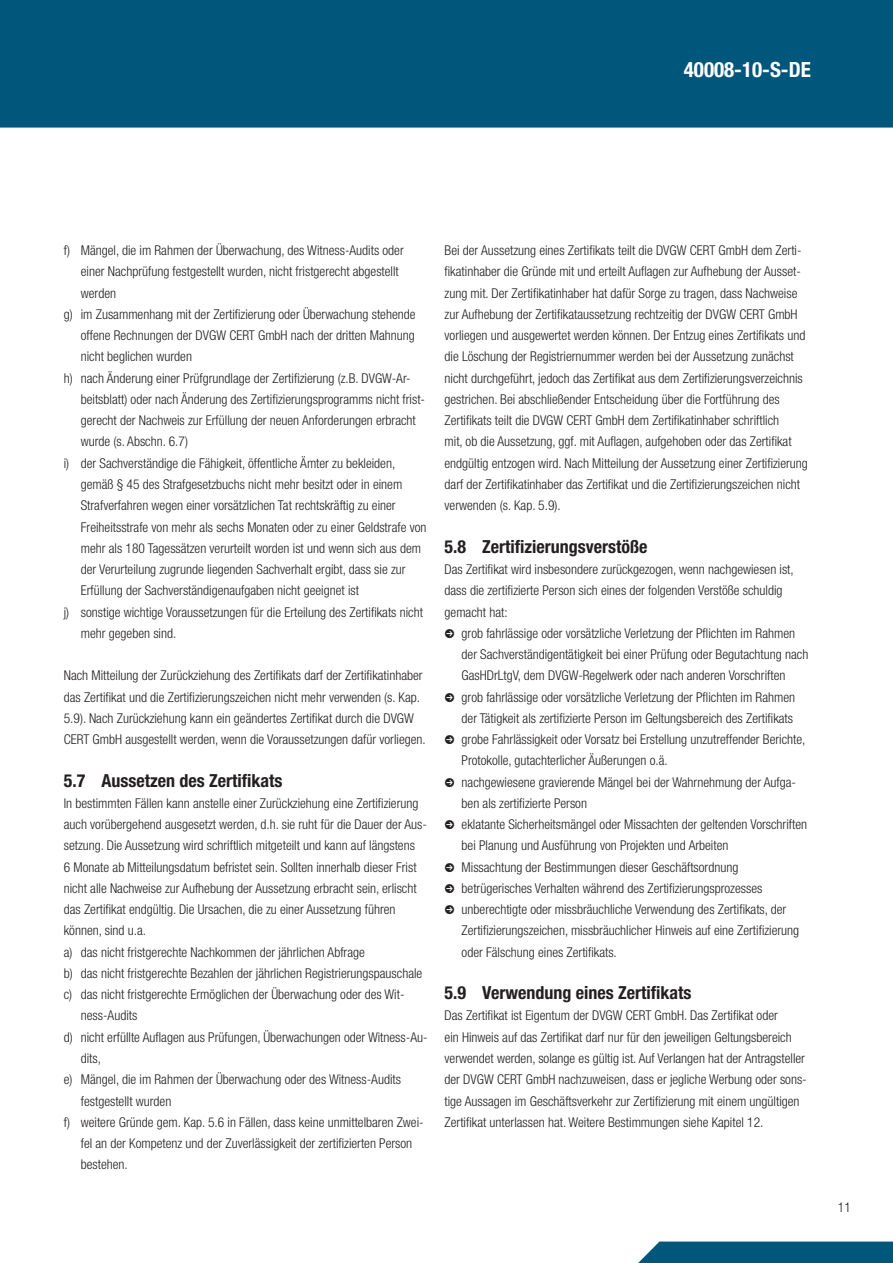
<style>
.page{position:relative;width:893px;height:1263px;background:#fff}
.page>*{position:absolute;margin:0;border:0;box-sizing:border-box;transform-origin:0 0}
.t1{font:700 condensed 21px "Helvetica Neue LT Pro";color:#fff}
.t2{font:700 condensed 18px "Helvetica Neue LT Pro";color:#231f20}
.t3{font:300 condensed 13.5px/21.3px "Helvetica Neue LT Pro";color:#231f20}
</style>
<div class="page">
<div style="left:0;top:0;width:892px;height:128px;background:#00567b"></div>
<div style="left:638px;top:1242px;width:254px;height:21px;background:#00567b"></div>
<h1 class="t1" style="left:684px;top:62px;width:128px">40008-10-S-DE</h1>
<p class="t3" style="left:64px;top:241px;width:341px">f) Mängel, die im Rahmen der Überwachung, des Witness-Audits oder</p>
<p class="t3" style="left:81px;top:263px;width:319px">einer Nachprüfung festgestellt wurden, nicht fristgerecht abgestellt</p>
<p class="t3" style="left:81px;top:284px;width:37px">werden</p>
<p class="t3" style="left:64px;top:305px;width:353px">g) im Zusammenhang mit der Zertifizierung oder Überwachung stehende</p>
<p class="t3" style="left:81px;top:326px;width:335px">offene Rechnungen der DVGW CERT GmbH nach der dritten Mahnung</p>
<p class="t3" style="left:81px;top:348px;width:113px">nicht beglichen wurden</p>
<p class="t3" style="left:64px;top:369px;width:348px">h) nach Änderung einer Prüfgrundlage der Zertifizierung (z.B. DVGW-Ar-</p>
<p class="t3" style="left:81px;top:390px;width:346px">beitsblatt) oder nach Änderung des Zertifizierungsprogramms nicht frist-</p>
<p class="t3" style="left:81px;top:411px;width:336px">gerecht der Nachweis zur Erfüllung der neuen Anforderungen erbracht</p>
<p class="t3" style="left:81px;top:433px;width:109px">wurde (s. Abschn. 6.7)</p>
<p class="t3" style="left:64px;top:454px;width:333px">i) der Sachverständige die Fähigkeit, öffentliche Ämter zu bekleiden,</p>
<p class="t3" style="left:81px;top:475px;width:323px">gemäß § 45 des Strafgesetzbuchs nicht mehr besitzt oder in einem</p>
<p class="t3" style="left:81px;top:496px;width:316px">Strafverfahren wegen einer vorsätzlichen Tat rechtskräftig zu einer</p>
<p class="t3" style="left:81px;top:518px;width:347px">Freiheitsstrafe von mehr als sechs Monaten oder zu einer Geldstrafe von</p>
<p class="t3" style="left:81px;top:539px;width:342px">mehr als 180 Tagessätzen verurteilt worden ist und wenn sich aus dem</p>
<p class="t3" style="left:81px;top:560px;width:326px">der Verurteilung zugrunde liegenden Sachverhalt ergibt, dass sie zur</p>
<p class="t3" style="left:81px;top:581px;width:280px">Erfüllung der Sachverständigenaufgaben nicht geeignet ist</p>
<p class="t3" style="left:64px;top:603px;width:361px">j) sonstige wichtige Voraussetzungen für die Erteilung des Zertifikats nicht</p>
<p class="t3" style="left:81px;top:624px;width:97px">mehr gegeben sind.</p>
<p class="t3" style="left:64px;top:667px;width:363px">Nach Mitteilung der Zurückziehung des Zertifikats darf der Zertifikatinhaber das Zertifikat und die Zertifizierungszeichen nicht mehr verwenden (s. Kap.<br>5.9). Nach Zurückziehung kann ein geändertes Zertifikat durch die DVGW CERT GmbH ausgestellt werden, wenn die Voraussetzungen dafür vorliegen.</p>
<h2 class="t2" style="left:64px;top:774px;width:220px">5.7 Aussetzen des Zertifikats</h2>
<p class="t3" style="left:64px;top:794px;width:356px">In bestimmten Fällen kann anstelle einer Zurückziehung eine Zertifizierung</p>
<p class="t3" style="left:64px;top:815px;width:364px">auch vorübergehend ausgesetzt werden, d.h. sie ruht für die Dauer der Aus-</p>
<p class="t3" style="left:64px;top:837px;width:352px">setzung. Die Aussetzung wird schriftlich mitgeteilt und kann auf längstens</p>
<p class="t3" style="left:64px;top:858px;width:354px">6 Monate ab Mitteilungsdatum befristet sein. Sollten innerhalb dieser Frist</p>
<p class="t3" style="left:64px;top:879px;width:354px">nicht alle Nachweise zur Aufhebung der Aussetzung erbracht sein, erlischt</p>
<p class="t3" style="left:64px;top:900px;width:333px">das Zertifikat endgültig. Die Ursachen, die zu einer Aussetzung führen</p>
<p class="t3" style="left:64px;top:922px;width:84px">können, sind u.a.</p>
<p class="t3" style="left:64px;top:943px;width:302px">a) das nicht fristgerechte Nachkommen der jährlichen Abfrage</p>
<p class="t3" style="left:64px;top:964px;width:360px">b) das nicht fristgerechte Bezahlen der jährlichen Registrierungspauschale</p>
<p class="t3" style="left:64px;top:985px;width:342px">c) das nicht fristgerechte Ermöglichen der Überwachung oder des Wit-</p>
<p class="t3" style="left:81px;top:1007px;width:58px">ness-Audits</p>
<p class="t3" style="left:64px;top:1028px;width:365px">d) nicht erfüllte Auflagen aus Prüfungen, Überwachungen oder Witness-Au-</p>
<p class="t3" style="left:81px;top:1049px;width:22px">dits,</p>
<p class="t3" style="left:64px;top:1070px;width:339px">e) Mängel, die im Rahmen der Überwachung oder des Witness-Audits</p>
<p class="t3" style="left:81px;top:1092px;width:92px">festgestellt wurden</p>
<p class="t3" style="left:64px;top:1113px;width:361px">f) weitere Gründe gem. Kap. 5.6 in Fällen, dass keine unmittelbaren Zwei-</p>
<p class="t3" style="left:81px;top:1134px;width:333px">fel an der Kompetenz und der Zuverlässigkeit der zertifizierten Person</p>
<p class="t3" style="left:81px;top:1156px;width:48px">bestehen.</p>
<p class="t3" style="left:444px;top:241px;width:365px">Bei der Aussetzung eines Zertifikats teilt die DVGW CERT GmbH dem Zerti&shy;fikatinhaber die Gründe mit und erteilt Auflagen zur Aufhebung der Ausset&shy;zung mit. Der Zertifikatinhaber hat dafür Sorge zu tragen, dass Nachweise zur Aufhebung der Zertifikataussetzung rechtzeitig der DVGW CERT GmbH vorliegen und ausgewertet werden können. Der Entzug eines Zertifikats und die Löschung der Registriernummer werden bei der Aussetzung zunächst nicht durchgeführt, jedoch das Zertifikat aus dem Zertifizierungsverzeichnis gestrichen. Bei abschließender Entscheidung über die Fortführung des Zertifikats teilt die DVGW CERT GmbH dem Zertifikatinhaber schriftlich<br>mit, ob die Aussetzung, ggf. mit Auflagen, aufgehoben oder das Zertifikat endgültig entzogen wird. Nach Mitteilung der Aussetzung einer Zertifizierung darf der Zertifikatinhaber das Zertifikat und die Zertifizierungszeichen nicht verwenden (s. Kap. 5.9).</p>
<h2 class="t2" style="left:444px;top:540px;width:204px">5.8 Zertifizierungsverstöße</h2>
<p class="t3" style="left:444px;top:560px;width:351px">Das Zertifikat wird insbesondere zurückgezogen, wenn nachgewiesen ist, dass die zertifizierte Person sich eines der folgenden Verstöße schuldig gemacht hat:</p>
<p class="t3" style="left:461px;top:624px;width:348px">grob fahrlässige oder vorsätzliche Verletzung der Pflichten im Rahmen der Sachverständigentätigkeit bei einer Prüfung oder Begutachtung nach GasHDrLtgV, dem DVGW-Regelwerk oder nach anderen Vorschriften grob fahrlässige oder vorsätzliche Verletzung der Pflichten im Rahmen der Tätigkeit als zertifizierte Person im Geltungsbereich des Zertifikats grobe Fahrlässigkeit oder Vorsatz bei Erstellung unzutreffender Berichte, Protokolle, gutachterlicher Äußerungen o.ä.<br>nachgewiesene gravierende Mängel bei der Wahrnehmung der Aufga&shy;ben als zertifizierte Person<br>eklatante Sicherheitsmängel oder Missachten der geltenden Vorschriften bei Planung und Ausführung von Projekten und Arbeiten<br>Missachtung der Bestimmungen dieser Geschäftsordnung betrügerisches Verhalten während des Zertifizierungsprozesses unberechtigte oder missbräuchliche Verwendung des Zertifikats, der Zertifizierungszeichen, missbräuchlicher Hinweis auf eine Zertifizierung oder Fälschung eines Zertifikats.</p>
<h2 class="t2" style="left:444px;top:986px;width:248px">5.9 Verwendung eines Zertifikats</h2>
<p class="t3" style="left:444px;top:1007px;width:364px">Das Zertifikat ist Eigentum der DVGW CERT GmbH. Das Zertifikat oder<br>ein Hinweis auf das Zertifikat darf nur für den jeweiligen Geltungsbereich verwendet werden, solange es gültig ist. Auf Verlangen hat der Antragsteller der DVGW CERT GmbH nachzuweisen, dass er jegliche Werbung oder sons&shy;tige Aussagen im Geschäftsverkehr zur Zertifizierung mit einem ungültigen Zertifikat unterlassen hat. Weitere Bestimmungen siehe Kapitel 12.</p>
<p class="t3" style="left:837px;top:1198px;width:14px">11</p>
</div>
